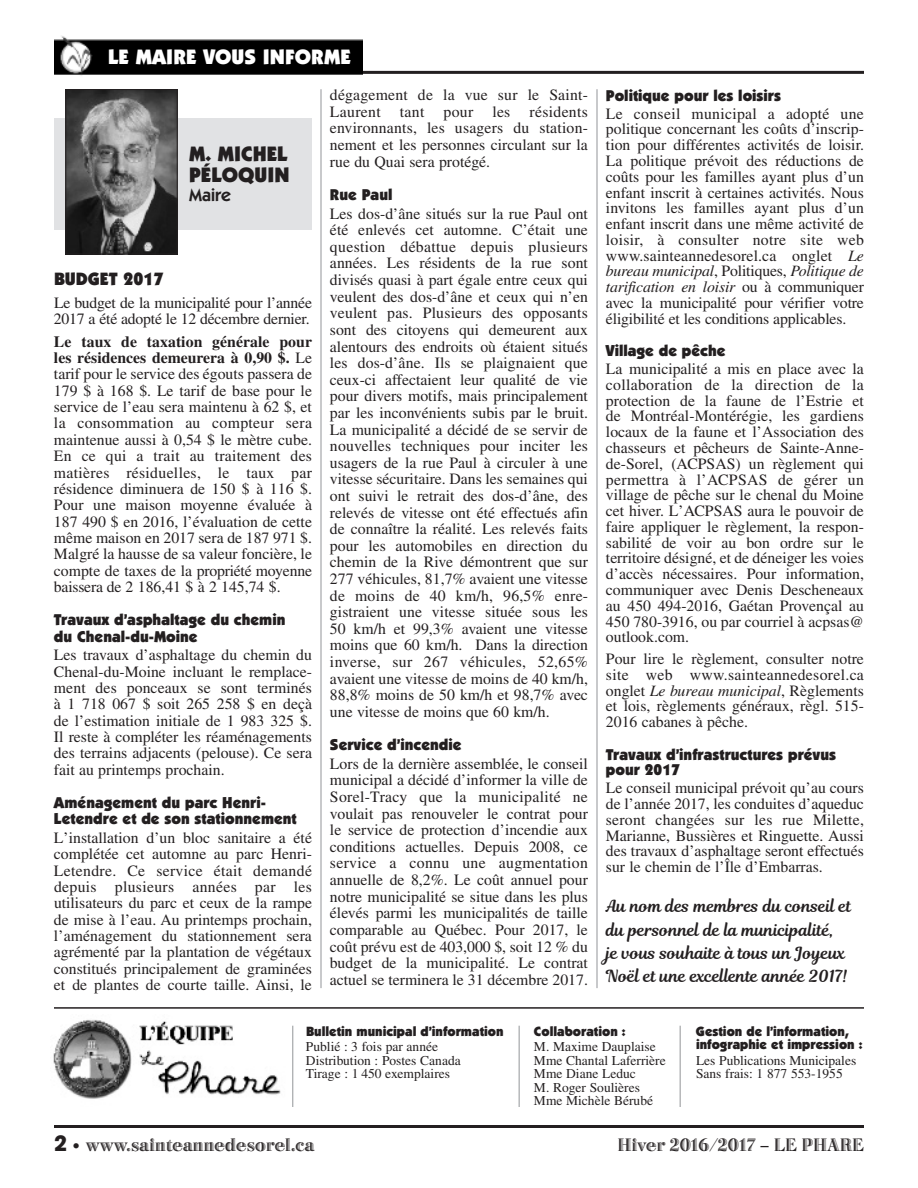
<style>
.page{position:relative;width:918px;height:1188px;background:#fff}
.page>*{position:absolute;margin:0;border:0;box-sizing:border-box;transform-origin:0 0}
.t1{font:900 21px "Itc Kabel";letter-spacing:.005em;color:#fff}
.t2{font:900 21px/21px "Itc Kabel";color:#231f20}
.t3{font:18.75px "Bertie Plain";color:#231f20}
.t4{font:900 18px "Itc Kabel";color:#231f20}
.t5{font:600 18px "Itc Kabel";color:#231f20}
.t6{font:16.5px/23.2px "Magnolia Script";color:#231f20}
.t7{font:15.75px/16.6px "Times";color:#231f20;text-align:justify}
.t8{font:900 15.75px/16.4px "Itc Kabel";color:#231f20}
.t9{font:13.5px/13.5px "Times";color:#231f20}
.t10{font:900 13.5px/13.5px "Itc Kabel";color:#231f20}
.s1{font-weight:700}
.s2{font-style:italic}
.s3{font-family:"Avant Garde";font-weight:700;font-size:21px}
.s4{font-family:"Frutiger";font-size:15px}
</style>
<div class="page">
<div style="left:54px;top:118px;width:258px;height:112px;background:#e1e2e4"></div>
<hr style="left:54px;top:1125px;width:810px;height:3px;background:#231f20">
<hr style="left:54px;top:71px;width:810px;height:3px;background:#231f20">
<img style="left:54px;top:36px;width:308px;height:40px">
<img style="left:53px;top:1020px;width:228px;height:79px">
<hr style="left:321px;top:89px;width:1px;height:899px;background:#939598">
<hr style="left:597px;top:89px;width:1px;height:899px;background:#939598">
<img style="left:67px;top:91px;width:109px;height:161px">
<div style="left:65px;top:89px;width:113px;height:165px;border:1px solid #231f20"></div>
<hr style="left:292px;top:1026px;width:1px;height:81px;background:#939598">
<hr style="left:519px;top:1026px;width:1px;height:81px;background:#939598">
<hr style="left:680px;top:1026px;width:1px;height:81px;background:#939598">
<hr style="left:54px;top:1007px;width:810px;height:2px;background:#231f20">
<h1 class="t1" style="left:108px;top:49px;width:244px">LE MAIRE VOUS INFORME</h1>
<h1 class="t2" style="left:189px;top:145px;width:102px">M. MICHEL<br>PÉLOQUIN</h1>
<p class="t5" style="left:189px;top:189px;width:43px">Maire</p>
<p class="t4" style="left:54px;top:272px;width:111px">BUDGET 2017</p>
<p class="t7" style="left:54px;top:296px;width:259px">Le budget de la municipalité pour l’année<br>2017 a été adopté le 12 décembre dernier.</p>
<p class="t7" style="left:54px;top:335px;width:260px"><span class="s1">Le taux de taxation générale pour les résidences demeurera à 0,90 $.</span> Le tarif pour le service des égouts passera de 179 $ à 168 $. Le tarif de base pour le service de l’eau sera maintenu à 62 $, et la consommation au compteur sera maintenue aussi à 0,54 $ le mètre cube.<br>En ce qui a trait au traitement des matières résiduelles, le taux par résidence diminuera de 150 $ à 116 $.<br>Pour une maison moyenne évaluée à 187 490 $ en 2016, l’évaluation de cette même maison en 2017 sera de 187 971 $.<br>Malgré la hausse de sa valeur foncière, le compte de taxes de la propriété moyenne baissera de 2 186,41 $ à 2 145,74 $.</p>
<p class="t8" style="left:54px;top:613px;width:233px">Travaux d’asphaltage du chemin du Chenal-du-Moine</p>
<p class="t7" style="left:54px;top:648px;width:260px">Les travaux d’asphaltage du chemin du Chenal-du-Moine incluant le remplace&shy;ment des ponceaux se sont terminés à 1 718 067 $ soit 265 258 $ en deçà de l’estimation initiale de 1 983 325 $.<br>Il reste à compléter les réaménagements des terrains adjacents (pelouse). Ce sera fait au printemps prochain.</p>
<p class="t8" style="left:54px;top:796px;width:244px">Aménagement du parc Henri-<br>Letendre et de son stationnement</p>
<p class="t7" style="left:54px;top:831px;width:260px">L’installation d’un bloc sanitaire a été complétée cet automne au parc Henri-Letendre. Ce service était demandé depuis plusieurs années par les utilisateurs du parc et ceux de la rampe de mise à l’eau. Au printemps prochain, l’aménagement du stationnement sera agrémenté par la plantation de végétaux constitués principalement de graminées et de plantes de courte taille. Ainsi, le</p>
<p class="t7" style="left:330px;top:88px;width:260px">dégagement de la vue sur le Saint-Laurent tant pour les résidents environnants, les usagers du station&shy;nement et les personnes circulant sur la rue du Quai sera protégé.</p>
<p class="t8" style="left:330px;top:188px;width:64px">Rue Paul</p>
<p class="t7" style="left:330px;top:207px;width:260px">Les dos-d’âne situés sur la rue Paul ont été enlevés cet automne. C’était une question débattue depuis plusieurs années. Les résidents de la rue sont divisés quasi à part égale entre ceux qui veulent des dos-d’âne et ceux qui n’en veulent pas. Plusieurs des opposants sont des citoyens qui demeurent aux alentours des endroits où étaient situés les dos-d’âne. Ils se plaignaient que ceux-ci affectaient leur qualité de vie pour divers motifs, mais principalement par les inconvénients subis par le bruit.<br>La municipalité a décidé de se servir de nouvelles techniques pour inciter les usagers de la rue Paul à circuler à une vitesse sécuritaire. Dans les semaines qui ont suivi le retrait des dos-d’âne, des relevés de vitesse ont été effectués afin de connaître la réalité. Les relevés faits pour les automobiles en direction du chemin de la Rive démontrent que sur 277 véhicules, 81,7% avaient une vitesse de moins de 40 km/h, 96,5% enre&shy;gistraient une vitesse située sous les 50 km/h et 99,3% avaient une vitesse moins que 60 km/h. Dans la direction inverse, sur 267 véhicules, 52,65% avaient une vitesse de moins de 40 km/h, 88,8% moins de 50 km/h et 98,7% avec une vitesse de moins que 60 km/h.</p>
<p class="t8" style="left:330px;top:738px;width:133px">Service d’incendie</p>
<p class="t7" style="left:330px;top:757px;width:260px">Lors de la dernière assemblée, le conseil municipal a décidé d’informer la ville de Sorel-Tracy que la municipalité ne voulait pas renouveler le contrat pour le service de protection d’incendie aux conditions actuelles. Depuis 2008, ce service a connu une augmentation annuelle de 8,2%. Le coût annuel pour notre municipalité se situe dans les plus élevés parmi les municipalités de taille comparable au Québec. Pour 2017, le coût prévu est de 403,000 $, soit 12 % du budget de la municipalité. Le contrat actuel se terminera le 31 décembre 2017.</p>
<p class="t8" style="left:606px;top:88px;width:177px">Politique pour les loisirs</p>
<p class="t7" style="left:606px;top:107px;width:260px;line-height:15.8px">Le conseil municipal a adopté une politique concernant les coûts d’inscrip&shy;tion pour différentes activités de loisir.<br>La politique prévoit des réductions de coûts pour les familles ayant plus d’un enfant inscrit à certaines activités. Nous invitons les familles ayant plus d’un enfant inscrit dans une même activité de loisir, à consulter notre site web www.sainteannedesorel.ca onglet <span class="s2">Le bureau municipal</span>, Politiques, <span class="s2">Politique de tarification en loisir</span> ou à communiquer avec la municipalité pour vérifier votre éligibilité et les conditions applicables.</p>
<p class="t8" style="left:606px;top:344px;width:121px">Village de pêche</p>
<p class="t7" style="left:606px;top:363px;width:260px;line-height:15.8px">La municipalité a mis en place avec la collaboration de la direction de la protection de la faune de l’Estrie et de Montréal-Montérégie, les gardiens locaux de la faune et l’Association des chasseurs et pêcheurs de Sainte-Anne&shy;de-Sorel, (ACPSAS) un règlement qui permettra à l’ACPSAS de gérer un village de pêche sur le chenal du Moine cet hiver. L’ACPSAS aura le pouvoir de faire appliquer le règlement, la respon&shy;sabilité de voir au bon ordre sur le territoire désigné, et de déneiger les voies d’accès nécessaires. Pour information, communiquer avec Denis Descheneaux au 450 494-2016, Gaétan Provençal au 450 780-3916, ou par courriel à acpsas@ outlook.com.</p>
<p class="t7" style="left:606px;top:653px;width:260px;line-height:15.8px">Pour lire le règlement, consulter notre site web www.sainteannedesorel.ca onglet <span class="s2">Le bureau municipal</span>, Règlements et lois, règlements généraux, règl. 515- 2016 cabanes à pêche.</p>
<p class="t8" style="left:606px;top:748px;width:232px;line-height:15.8px">Travaux d’infrastructures prévus pour 2017</p>
<p class="t7" style="left:606px;top:782px;width:260px;line-height:15.8px">Le conseil municipal prévoit qu’au cours de l’année 2017, les conduites d’aqueduc seront changées sur les rue Milette, Marianne, Bussières et Ringuette. Aussi des travaux d’asphaltage seront effectués sur le chemin de l’Île d’Embarras.</p>
<p class="t6" style="left:606px;top:898px;width:247px">Au nom des membres du conseil et du personnel de la municipalité,<br>je vous souhaite à tous un Joyeux<br>Noël et une excellente année 2017!</p>
<p class="t10" style="left:306px;top:1025px;width:199px">Bulletin municipal d’information</p>
<p class="t9" style="left:306px;top:1042px;width:156px">Publié : 3 fois par année<br>Distribution : Postes Canada<br>Tirage : 1 450 exemplaires</p>
<p class="t10" style="left:534px;top:1025px;width:93px">Collaboration :</p>
<p class="t9" style="left:534px;top:1042px;width:133px">M. Maxime Dauplaise<br>Mme Chantal Laferrière<br>Mme Diane Leduc<br>M. Roger Soulières<br>Mme Michèle Bérubé</p>
<p class="t10" style="left:696px;top:1025px;width:168px">Gestion de l’information, infographie et impression :</p>
<p class="t9" style="left:696px;top:1055px;width:162px">Les Publications Municipales<br>Sans frais: 1 877 553-1955</p>
<p class="t3" style="left:54px;top:1139px;width:262px"><span class="s3">2</span> <span class="s4">•</span> www.sainteannedesorel.ca</p>
<p class="t3" style="left:618px;top:1139px;width:248px">Hiver 2016/2017 – LE PHARE</p>
</div>
